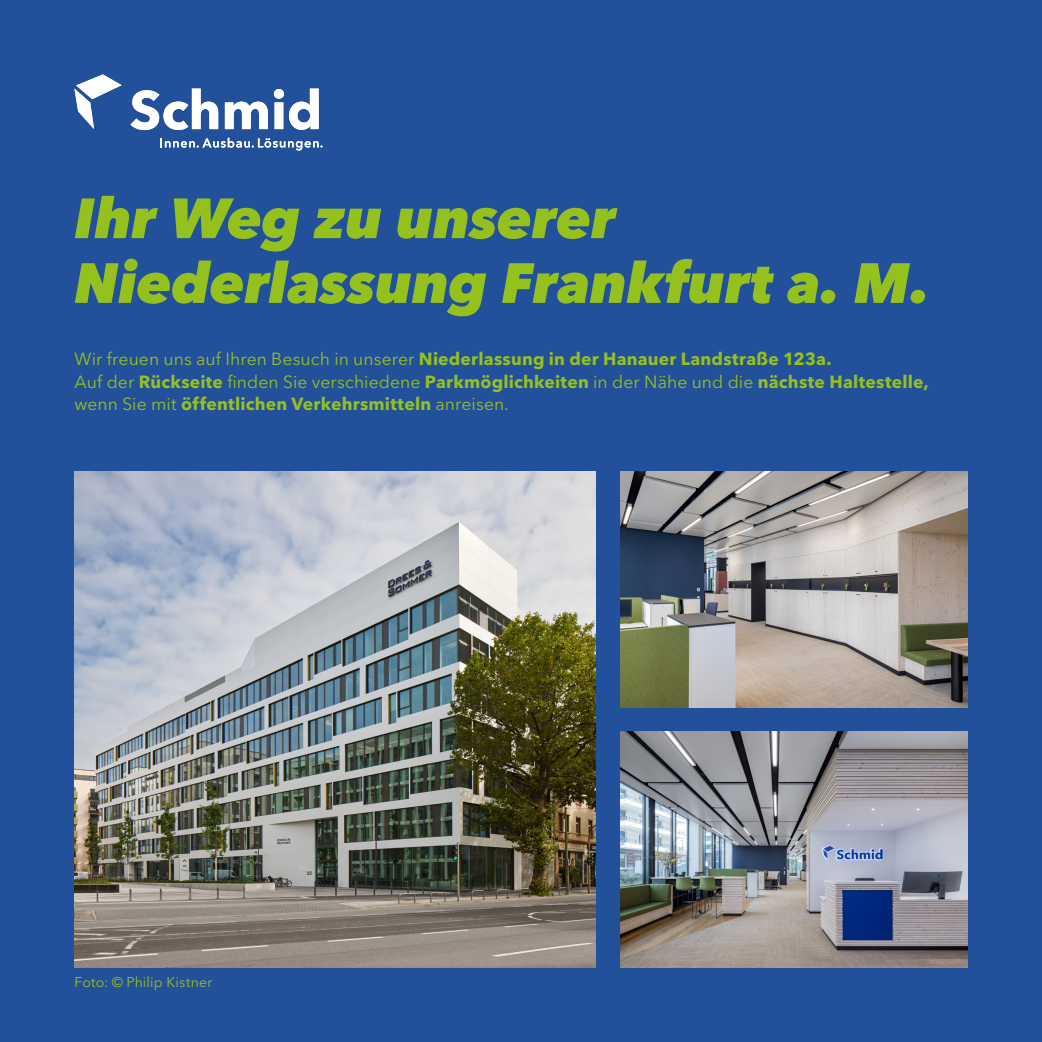
<style>
.page{position:relative;width:1042px;height:1042px;background:#23509a}
.page>*{position:absolute;margin:0;border:0;box-sizing:border-box;transform-origin:0 0}
.Copy_45pt_57pt{font:italic 800 56px "Avenir Next LT Pro";color:#95c11f}
.Copy_45pt_57pt-2{font:700 17.5px/22.8px "Avenir Next LT Pro";letter-spacing:.01em;color:#95c11f}
.Copy_45pt_57pt-3{font:14px "Avenir Next LT Pro";letter-spacing:.015em;color:#95c11f}
.s1{font-weight:400}
</style>
<div class="page">
<img style="left:620px;top:471px;width:347px;height:236px">
<img style="left:620px;top:732px;width:347px;height:235px">
<img style="left:74px;top:471px;width:521px;height:496px">
<svg style="left:161px;top:138px;width:161px;height:12px"></svg>
<svg style="left:130px;top:89px;width:189px;height:41px"></svg>
<svg style="left:74px;top:74px;width:48px;height:55px"></svg>
<p class="Copy_45pt_57pt" style="left:74px;top:184px;width:543px">Ihr Weg zu unserer</p>
<p class="Copy_45pt_57pt" style="left:74px;top:249px;width:857px">Niederlassung Frankfurt a. M.</p>
<p class="Copy_45pt_57pt-2" style="left:74px;top:347px;width:856px"><span class="s1">Wir freuen uns auf Ihren Besuch in unserer</span> Niederlassung in der Hanauer Landstraße 123a.<br><span class="s1">Auf der</span> Rückseite <span class="s1">finden Sie verschiedene</span> Parkmöglichkeiten <span class="s1">in der Nähe und die</span> nächste Haltestelle, <span class="s1">wenn Sie mit</span> öffentlichen Verkehrsmitteln <span class="s1">anreisen.</span></p>
<p class="Copy_45pt_57pt-3" style="left:74px;top:974px;width:140px">Foto: © Philip Kistner</p>
</div>
